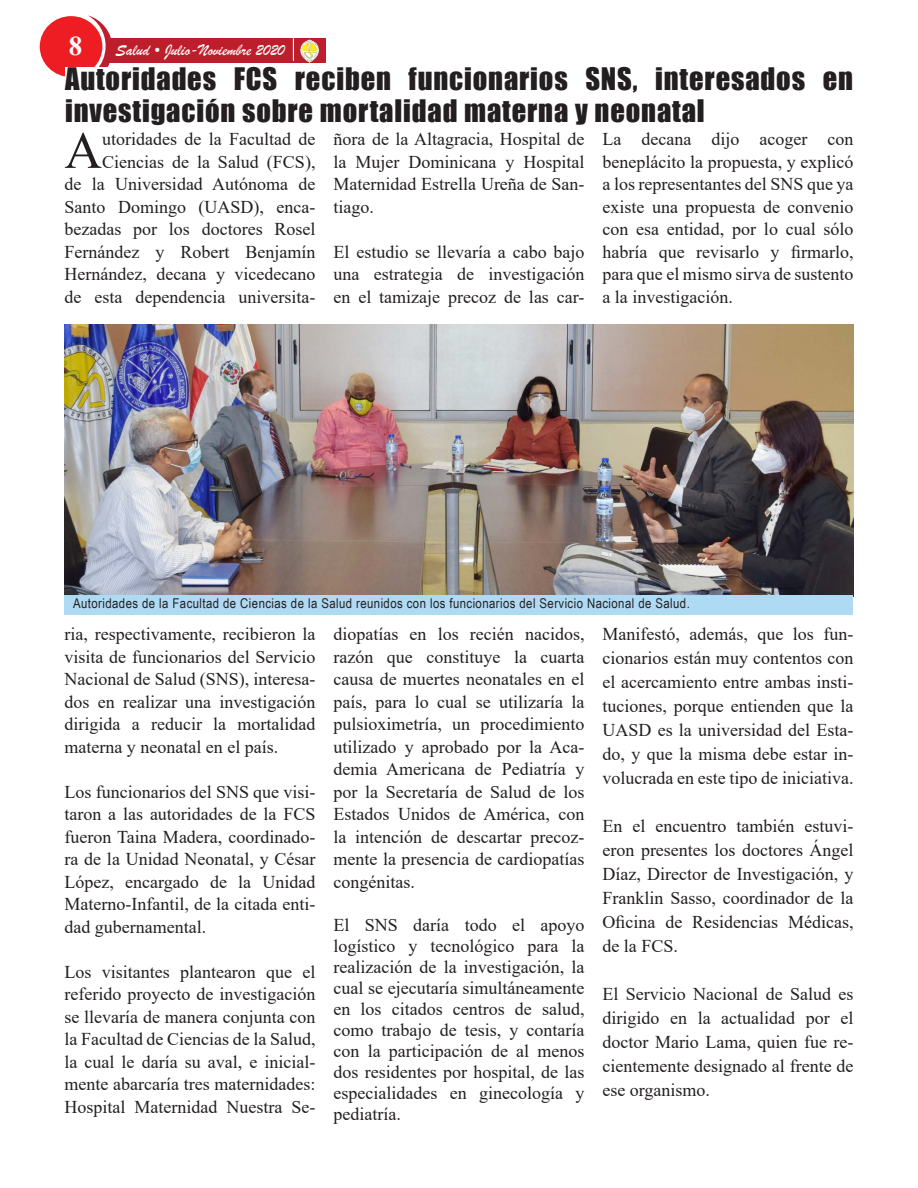
<style>
.page{position:relative;width:918px;height:1188px;background:#fff}
.page>*{position:absolute;margin:0;border:0;box-sizing:border-box;transform-origin:0 0}
.Titulos{font:52.05px "Times New Roman";color:#231f20}
.Titulos-2{font:28.5px/31.5px "Impact";letter-spacing:.03em;color:#231f20}
.t1{font:700 27px "Times New Roman";color:#fff}
.Titulos-3{font:18px/22.5px "Times New Roman";color:#231f20;text-align:justify}
.t2{font:16.5px "Brush Script";color:#fff}
.Titulos-4{font:13.5px "Arial Narrow";letter-spacing:.03em;color:#231f20}
</style>
<div class="page">
<svg style="left:64px;top:15px;width:49px;height:66px"></svg>
<div style="left:40px;top:16px;width:62px;height:61px;background:#ee1d23;border-radius:50%"></div>
<div style="left:108px;top:39px;width:218px;height:24px;background:#be1d2c"></div>
<svg style="left:293px;top:38px;width:1px;height:23px"></svg>
<svg style="left:300px;top:38px;width:21px;height:25px"></svg>
<img style="left:301px;top:40px;width:17px;height:22px">
<div style="left:65px;top:68px;width:788px;height:58px;background:#fff"></div>
<img style="left:64px;top:325px;width:790px;height:270px">
<div style="left:64px;top:595px;width:790px;height:20px;background:#afdaf4"></div>
<h3 class="t1" style="left:69px;top:26px;width:15px">8</h3>
<p class="t2" style="left:115px;top:40px;width:171px">Salud • Julio-Noviembre 2020</p>
<p class="Titulos-2" style="left:65px;top:62px;width:789px">Autoridades FCS reciben funcionarios SNS, interesados en investigación sobre mortalidad materna y neonatal</p>
<p class="Titulos" style="left:64px;top:114px;width:39px">A</p>
<p class="Titulos-3" style="left:64px;top:128px;width:253px;text-align:right">utoridades de la Facultad de<br>Ciencias de la Salud (FCS),<br>de la Universidad Autónoma de<br>Santo Domingo (UASD), enca&shy;bezadas por los doctores Rosel<br>Fernández y Robert Benjamín<br>Hernández, decana y vicedecano de esta dependencia universita-</p>
<p class="Titulos-3" style="left:333px;top:128px;width:253px">ñora de la Altagracia, Hospital de la Mujer Dominicana y Hospital Maternidad Estrella Ureña de San&shy;tiago.</p>
<p class="Titulos-3" style="left:333px;top:240px;width:253px">El estudio se llevaría a cabo bajo una estrategia de investigación en el tamizaje precoz de las car-</p>
<p class="Titulos-3" style="left:603px;top:128px;width:253px">La decana dijo acoger con beneplácito la propuesta, y explicó a los representantes del SNS que ya existe una propuesta de convenio con esa entidad, por lo cual sólo habría que revisarlo y firmarlo, para que el mismo sirva de sustento a la investigación.</p>
<p class="Titulos-4" style="left:73px;top:593px;width:618px">Autoridades de la Facultad de Ciencias de la Salud reunidos con los funcionarios del Servicio Nacional de Salud.</p>
<p class="Titulos-3" style="left:64px;top:623px;width:253px">ria, respectivamente, recibieron la visita de funcionarios del Servicio Nacional de Salud (SNS), interesa&shy;dos en realizar una investigación dirigida a reducir la mortalidad materna y neonatal en el país.</p>
<p class="Titulos-3" style="left:64px;top:780px;width:253px">Los funcionarios del SNS que visi&shy;taron a las autoridades de la FCS fueron Taina Madera, coordinado&shy;ra de la Unidad Neonatal, y César López, encargado de la Unidad Materno-Infantil, de la citada enti&shy;dad gubernamental.</p>
<p class="Titulos-3" style="left:64px;top:960px;width:253px">Los visitantes plantearon que el referido proyecto de investigación se llevaría de manera conjunta con la Facultad de Ciencias de la Salud, la cual le daría su aval, e inicial&shy;mente abarcaría tres maternidades:<br>Hospital Maternidad Nuestra Se-</p>
<p class="Titulos-3" style="left:333px;top:623px;width:253px">diopatías en los recién nacidos, razón que constituye la cuarta causa de muertes neonatales en el país, para lo cual se utilizaría la pulsioximetría, un procedimiento utilizado y aprobado por la Aca&shy;demia Americana de Pediatría y por la Secretaría de Salud de los Estados Unidos de América, con la intención de descartar precoz&shy;mente la presencia de cardiopatías congénitas.</p>
<p class="Titulos-3" style="left:333px;top:914px;width:253px;line-height:21px">El SNS daría todo el apoyo logístico y tecnológico para la realización de la investigación, la cual se ejecutaría simultáneamente en los citados centros de salud, como trabajo de tesis, y contaría con la participación de al menos dos residentes por hospital, de las especialidades en ginecología y pediatría.</p>
<p class="Titulos-3" style="left:603px;top:622px;width:253px;line-height:24px">Manifestó, además, que los fun&shy;cionarios están muy contentos con el acercamiento entre ambas insti&shy;tuciones, porque entienden que la UASD es la universidad del Esta&shy;do, y que la misma debe estar in&shy;volucrada en este tipo de iniciativa.</p>
<p class="Titulos-3" style="left:603px;top:814px;width:253px;line-height:24px">En el encuentro también estuvi&shy;eron presentes los doctores Ángel Díaz, Director de Investigación, y Franklin Sasso, coordinador de la Oficina de Residencias Médicas, de la FCS.</p>
<p class="Titulos-3" style="left:603px;top:982px;width:253px;line-height:24px">El Servicio Nacional de Salud es dirigido en la actualidad por el doctor Mario Lama, quien fue re&shy;cientemente designado al frente de ese organismo.</p>
</div>
